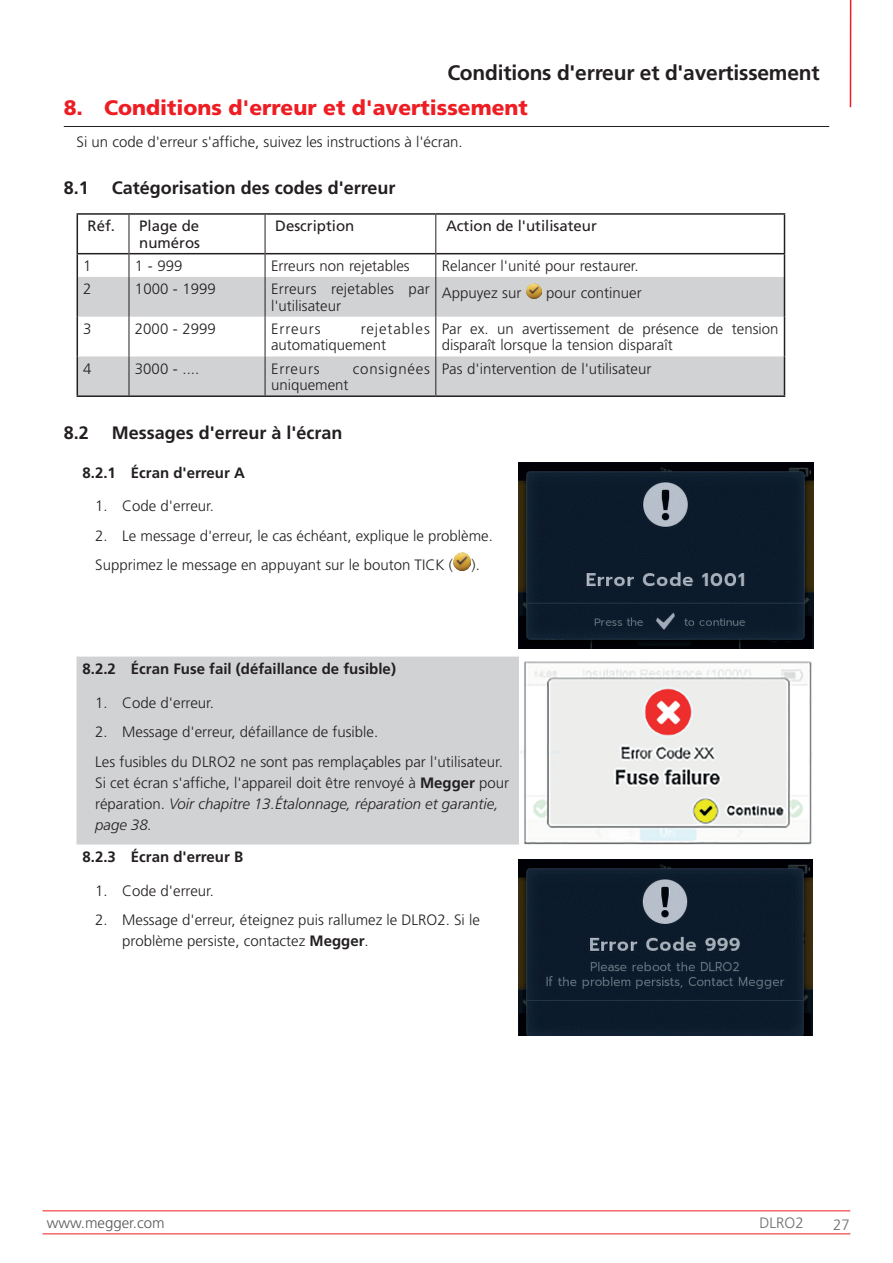
<style>
.page{position:relative;width:893px;height:1263px;background:#fff}
.page>*{position:absolute;margin:0;border:0;box-sizing:border-box;transform-origin:0 0}
.t1{font:900 21px "Frutiger LT Pro";color:#ee1d23}
.t2{font:700 21px "Frutiger LT Pro";letter-spacing:-.01em;color:#231f20}
.t3{font:700 18px "Frutiger LT Pro";color:#231f20}
.t4{font:300 15px/21px "Frutiger LT Pro";color:#231f20}
.t5{font:700 15px "Frutiger LT Pro";color:#231f20}
.t6{font:15px/16.5px "Frutiger LT Pro";color:#231f20}
.t7{font:300 15px/16.5px "Frutiger LT Pro";letter-spacing:.02em;color:#231f20}
.t8{font:300 15px "Frutiger LT Pro";letter-spacing:.05em;color:#231f20}
.t9{font:300 15px "Frutiger LT Pro";color:#57585a}
.t10{font:300 15px "Frutiger LT Pro";letter-spacing:.065em;color:#231f20}
.t11{font:300 15px "Frutiger LT Pro";color:#6c6d70}
.s1{font-weight:700}
.s2{font-style:italic}
</style>
<div class="page">
<hr style="left:64px;top:126px;width:765px;height:1px;background:#231f20">
<svg style="left:78px;top:277px;width:706px;height:118px;fill:#d1d2d4"></svg>
<hr style="left:77px;top:253px;width:52px;height:1px;background:#231f20">
<hr style="left:129px;top:253px;width:136px;height:1px;background:#231f20">
<hr style="left:265px;top:253px;width:170px;height:1px;background:#231f20">
<hr style="left:436px;top:253px;width:349px;height:1px;background:#231f20">
<hr style="left:77px;top:213px;width:52px;height:2px;background:#231f20">
<hr style="left:77px;top:215px;width:1px;height:38px;background:#231f20">
<hr style="left:129px;top:213px;width:136px;height:2px;background:#231f20">
<hr style="left:265px;top:213px;width:171px;height:2px;background:#231f20">
<hr style="left:436px;top:213px;width:349px;height:2px;background:#231f20">
<hr style="left:784px;top:215px;width:1px;height:38px;background:#231f20">
<svg style="left:77px;top:254px;width:1px;height:23px"></svg>
<svg style="left:784px;top:254px;width:1px;height:23px"></svg>
<hr style="left:77px;top:277px;width:1px;height:40px;background:#231f20">
<hr style="left:784px;top:277px;width:1px;height:40px;background:#231f20">
<hr style="left:77px;top:317px;width:1px;height:39px;background:#231f20">
<hr style="left:784px;top:317px;width:1px;height:39px;background:#231f20">
<hr style="left:77px;top:356px;width:1px;height:39px;background:#231f20">
<hr style="left:784px;top:356px;width:1px;height:39px;background:#231f20">
<hr style="left:77px;top:395px;width:52px;height:2px;background:#231f20">
<hr style="left:129px;top:395px;width:136px;height:2px;background:#231f20">
<hr style="left:265px;top:395px;width:171px;height:2px;background:#231f20">
<hr style="left:436px;top:395px;width:349px;height:2px;background:#231f20">
<hr style="left:129px;top:215px;width:1px;height:39px;background:#231f20">
<hr style="left:265px;top:215px;width:1px;height:39px;background:#231f20">
<hr style="left:435px;top:215px;width:1px;height:39px;background:#231f20">
<svg style="left:129px;top:254px;width:1px;height:23px"></svg>
<svg style="left:265px;top:254px;width:1px;height:23px"></svg>
<svg style="left:435px;top:254px;width:1px;height:23px"></svg>
<hr style="left:129px;top:277px;width:1px;height:40px;background:#231f20">
<hr style="left:265px;top:277px;width:1px;height:40px;background:#231f20">
<hr style="left:435px;top:277px;width:1px;height:40px;background:#231f20">
<hr style="left:129px;top:317px;width:1px;height:39px;background:#231f20">
<hr style="left:265px;top:317px;width:1px;height:39px;background:#231f20">
<hr style="left:435px;top:317px;width:1px;height:39px;background:#231f20">
<hr style="left:129px;top:356px;width:1px;height:39px;background:#231f20">
<hr style="left:265px;top:356px;width:1px;height:39px;background:#231f20">
<hr style="left:435px;top:356px;width:1px;height:39px;background:#231f20">
<img style="left:526px;top:283px;width:15px;height:15px">
<div style="left:77px;top:657px;width:442px;height:187px;background:#d1d2d4"></div>
<img style="left:453px;top:552px;width:17px;height:18px">
<img style="left:519px;top:462px;width:295px;height:187px">
<img style="left:520px;top:661px;width:292px;height:183px">
<img style="left:519px;top:859px;width:293px;height:176px">
<hr style="left:850px;top:0;width:1px;height:107px;background:#ee1d23">
<hr style="left:43px;top:1210px;width:807px;height:1px;background:#ee1d23">
<hr style="left:43px;top:1233px;width:807px;height:1px;background:#ee1d23">
<h1 class="t2" style="left:447px;top:60px;width:374px">Conditions d'erreur et d'avertissement</h1>
<h1 class="t1" style="left:64px;top:95px;width:466px">8. Conditions d'erreur et d'avertissement</h1>
<p class="t4" style="left:77px;top:132px;width:388px">Si un code d'erreur s'affiche, suivez les instructions à l'écran.</p>
<p class="t3" style="left:64px;top:177px;width:27px">8.1</p>
<p class="t3" style="left:112px;top:177px;width:285px">Catégorisation des codes d'erreur</p>
<p class="t6" style="left:88px;top:218px;width:29px">Réf.</p>
<p class="t6" style="left:139px;top:218px;width:62px">Plage de numéros</p>
<p class="t6" style="left:275px;top:218px;width:81px">Description</p>
<p class="t6" style="left:446px;top:218px;width:152px">Action de l'utilisateur</p>
<p class="t4" style="left:83px;top:255px;width:10px">1</p>
<p class="t4" style="left:135px;top:255px;width:49px">1 - 999</p>
<p class="t4" style="left:271px;top:255px;width:140px">Erreurs non rejetables</p>
<p class="t4" style="left:442px;top:255px;width:198px">Relancer l'unité pour restaurer.</p>
<p class="t4" style="left:83px;top:279px;width:10px">2</p>
<p class="t4" style="left:135px;top:279px;width:82px">1000 - 1999</p>
<p class="t7" style="left:271px;top:281px;width:160px">Erreurs rejetables par l'utilisateur</p>
<p class="t4" style="left:442px;top:283px;width:81px">Appuyez sur</p>
<p class="t4" style="left:546px;top:283px;width:97px">pour continuer</p>
<p class="t4" style="left:83px;top:318px;width:10px">3</p>
<p class="t4" style="left:135px;top:318px;width:82px">2000 - 2999</p>
<p class="t10" style="left:271px;top:320px;width:51px">Erreurs</p>
<p class="t4" style="left:271px;top:321px;width:160px;line-height:16.5px;text-indent:90px">rejetables automatiquement</p>
<p class="t4" style="left:442px;top:321px;width:338px;line-height:16.5px">Par ex. un avertissement de présence de tension disparaît lorsque la tension disparaît</p>
<p class="t4" style="left:83px;top:358px;width:10px">4</p>
<p class="t4" style="left:135px;top:358px;width:66px">3000 - ....</p>
<p class="t8" style="left:271px;top:360px;width:50px">Erreurs</p>
<p class="t8" style="left:353px;top:360px;width:79px">consignées</p>
<p class="t4" style="left:271px;top:375px;width:79px">uniquement</p>
<p class="t4" style="left:442px;top:358px;width:211px">Pas d'intervention de l'utilisateur</p>
<p class="t3" style="left:64px;top:422px;width:27px">8.2</p>
<p class="t3" style="left:112px;top:422px;width:232px">Messages d'erreur à l'écran</p>
<p class="t5" style="left:83px;top:463px;width:164px">8.2.1 Écran d'erreur A</p>
<p class="t4" style="left:95px;top:496px;width:120px">1. Code d'erreur.</p>
<p class="t4" style="left:95px;top:521px;width:399px;line-height:29.5px">2. Le message d'erreur, le cas échéant, explique le problème.<br>Supprimez le message en appuyant sur le bouton TICK ( ).</p>
<p class="t5" style="left:83px;top:660px;width:315px">8.2.2 Écran Fuse fail (défaillance de fusible)</p>
<p class="t4" style="left:95px;top:692px;width:120px">1. Code d'erreur.</p>
<p class="t4" style="left:95px;top:717px;width:409px;line-height:29.5px">2. Message d'erreur, défaillance de fusible.<br>Les fusibles du DLRO2 ne sont pas remplaçables par l'utilisateur.</p>
<p class="t4" style="left:95px;top:772px;width:415px">Si cet écran s'affiche, l'appareil doit être renvoyé à <span class="s1">Megger</span> pour réparation. <span class="s2">Voir chapitre 13.Étalonnage, réparation et garantie, page 38.</span></p>
<p class="t5" style="left:83px;top:848px;width:162px">8.2.3 Écran d'erreur B</p>
<p class="t4" style="left:95px;top:880px;width:120px">1. Code d'erreur.</p>
<p class="t4" style="left:122px;top:909px;width:359px;text-indent:-27px">2. Message d'erreur, éteignez puis rallumez le DLRO2. Si le problème persiste, contactez <span class="s1">Megger</span>.</p>
<p class="t9" style="left:47px;top:1214px;width:119px">www.megger.com</p>
<p class="t11" style="left:759px;top:1214px;width:46px">DLRO2</p>
<p class="t11" style="left:833px;top:1215px;width:18px">27</p>
</div>
